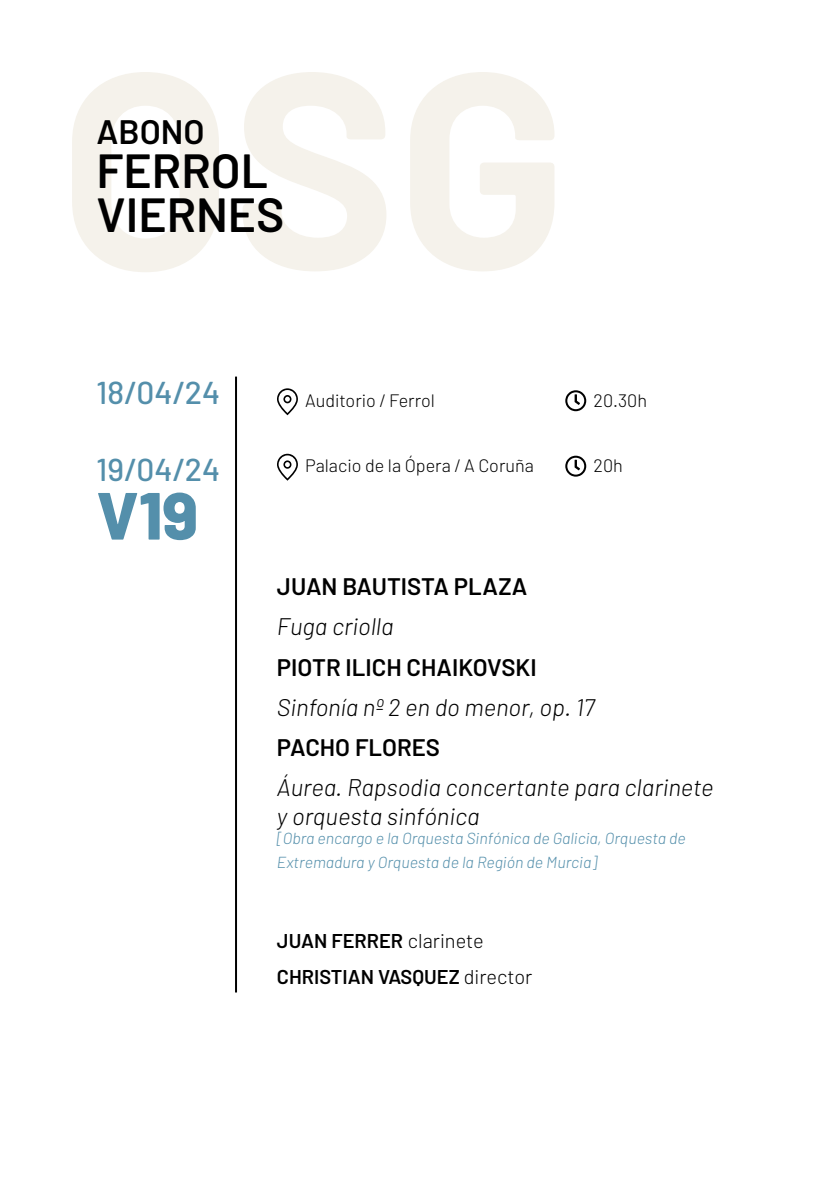
<style>
.page{position:relative;width:840px;height:1191px;background:#fff}
.page>*{position:absolute;margin:0;border:0;box-sizing:border-box;transform-origin:0 0}
.t1{font:800 66.6px "Barlow";color:#548fab}
.t2{font:600 48px/44px "Barlow";color:#000}
.t3{font:600 34px "Barlow";color:#000}
.t4{font:500 31.8px "Barlow";color:#548fab}
.t5{font:italic 300 24px/28.8px "Barlow";color:#000}
.t6{font:600 24px "Barlow";color:#000}
.t7{font:600 20px/35.4px "Barlow";color:#000}
.t8{font:300 18px "Barlow";color:#000}
.t9{font:italic 300 16px/24px "Barlow";color:#548fab}
.s1{font-weight:300}
</style>
<div class="page">
<svg style="left:72px;top:72px;width:147px;height:200px"></svg>
<svg style="left:243px;top:72px;width:143px;height:199px"></svg>
<svg style="left:410px;top:72px;width:144px;height:199px"></svg>
<svg style="left:277px;top:388px;width:21px;height:27px"></svg>
<svg style="left:565px;top:390px;width:21px;height:21px"></svg>
<svg style="left:277px;top:454px;width:21px;height:27px"></svg>
<svg style="left:565px;top:456px;width:21px;height:20px"></svg>
<hr style="left:235px;top:376px;width:2px;height:616px;background:#000">
<h3 class="t3" style="left:96px;top:111px;width:109px">ABONO</h3>
<h2 class="t2" style="left:96px;top:148px;width:189px">FERROL<br>VIERNES</h2>
<h3 class="t4" style="left:96px;top:373px;width:125px">18/04/24</h3>
<h3 class="t4" style="left:96px;top:449px;width:125px">19/04/24</h3>
<h1 class="t1" style="left:96px;top:466px;width:103px">V19</h1>
<p class="t8" style="left:305px;top:389px;width:131px">Auditorio / Ferrol</p>
<p class="t8" style="left:593px;top:389px;width:55px">20.30h</p>
<p class="t8" style="left:305px;top:454px;width:230px">Palacio de la Ópera / A Coruña</p>
<p class="t8" style="left:593px;top:454px;width:31px">20h</p>
<p class="t6" style="left:277px;top:572px;width:252px">JUAN BAUTISTA PLAZA</p>
<p class="t5" style="left:277px;top:612px;width:118px">Fuga criolla</p>
<p class="t6" style="left:277px;top:652px;width:261px">PIOTR ILICH CHAIKOVSKI</p>
<p class="t5" style="left:277px;top:692px;width:319px">Sinfonía nº 2 en do menor, op. 17</p>
<p class="t6" style="left:277px;top:732px;width:164px">PACHO FLORES</p>
<p class="t5" style="left:277px;top:772px;width:438px">Áurea. Rapsodia concertante para clarinete y orquesta sinfónica</p>
<p class="t9" style="left:277px;top:826px;width:410px">[Obra encargo e la Orquesta Sinfónica de Galicia, Orquesta de<br>Extremadura y Orquesta de la Región de Murcia]</p>
<p class="t7" style="left:277px;top:923px;width:257px">JUAN FERRER <span class="s1">clarinete<br></span>CHRISTIAN VASQUEZ <span class="s1">director</span></p>
</div>
